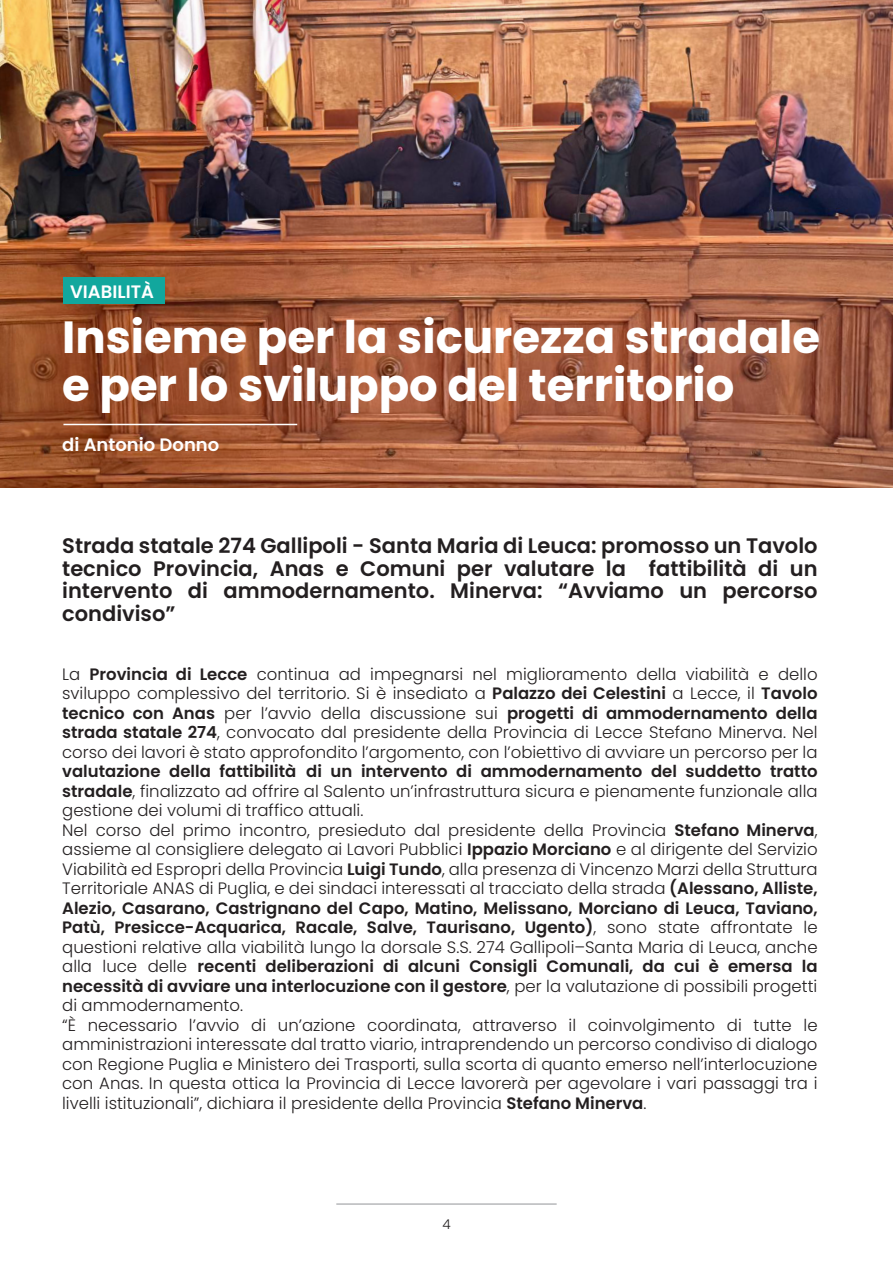
<style>
.page{position:relative;width:893px;height:1263px;background:#fff}
.page>*{position:absolute;margin:0;border:0;box-sizing:border-box;transform-origin:0 0}
.t1{font:700 45px/48px "Poppins";color:#fff}
.t2{font:600 21px/22.5px "Poppins";color:#231f20;text-align:justify}
.t3{font:600 18px "Poppins";color:#fff}
.t4{font:300 16.5px/19.5px "Poppins";color:#231f20;text-align:justify}
.t5{font:300 13.5px "Poppins";color:#231f20}
.s1{font-weight:600}
</style>
<div class="page">
<img style="left:0;top:0;width:893px;height:487px">
<div style="left:63px;top:277px;width:102px;height:27px;background:#12a79d"></div>
<hr style="left:63px;top:424px;width:234px;height:1px;background:#fff">
<hr style="left:336px;top:1204px;width:221px;height:1px;background:#939598">
<p class="t3" style="left:70px;top:281px;width:85px">VIABILITÀ</p>
<h1 class="t1" style="left:62px;top:313px;width:760px">Insieme per la sicurezza stradale e per lo sviluppo del territorio</h1>
<p class="t3" style="left:62px;top:434px;width:159px">di Antonio Donno</p>
<p class="t2" style="left:62px;top:535px;width:757px">Strada statale 274 Gallipoli - Santa Maria di Leuca: promosso un Tavolo tecnico Provincia, Anas e Comuni per valutare la fattibilità di un intervento di ammodernamento. Minerva: “Avviamo un percorso condiviso”</p>
<p class="t4" style="left:62px;top:664px;width:757px">La <span class="s1">Provincia di Lecce</span> continua ad impegnarsi nel miglioramento della viabilità e dello sviluppo complessivo del territorio. Si è insediato a <span class="s1">Palazzo dei Celestini</span> a Lecce, il <span class="s1">Tavolo tecnico con Anas</span> per l’avvio della discussione sui <span class="s1">progetti di ammodernamento della strada statale 274</span>, convocato dal presidente della Provincia di Lecce Stefano Minerva. Nel corso dei lavori è stato approfondito l’argomento, con l’obiettivo di avviare un percorso per la</p>
<p class="t4" style="left:62px;top:762px;width:757px;text-align:left"><span class="s1">valutazione della fattibilità di un intervento di ammodernamento del suddetto tratto stradale</span>, finalizzato ad offrire al Salento un’infrastruttura sicura e pienamente funzionale alla gestione dei volumi di traffico attuali.<br>Nel corso del primo incontro, presieduto dal presidente della Provincia <span class="s1">Stefano Minerva</span>, assieme al consigliere delegato ai Lavori Pubblici <span class="s1">Ippazio Morciano</span> e al dirigente del Servizio Viabilità ed Espropri della Provincia <span class="s1">Luigi Tundo</span>, alla presenza di Vincenzo Marzi della Struttura Territoriale ANAS di Puglia, e dei sindaci interessati al tracciato della strada <span class="s1">(Alessano, Alliste, Alezio, Casarano, Castrignano del Capo, Matino, Melissano, Morciano di Leuca, Taviano, Patù, Presicce-Acquarica, Racale, Salve, Taurisano, Ugento)</span>, sono state affrontate le questioni relative alla viabilità lungo la dorsale S.S. 274 Gallipoli–Santa Maria di Leuca, anche alla luce delle <span class="s1">recenti deliberazioni di alcuni Consigli Comunali, da cui è emersa la necessità di avviare una interlocuzione con il gestore</span>, per la valutazione di possibili progetti di ammodernamento.<br>“È necessario l’avvio di un’azione coordinata, attraverso il coinvolgimento di tutte le amministrazioni interessate dal tratto viario, intraprendendo un percorso condiviso di dialogo con Regione Puglia e Ministero dei Trasporti, sulla scorta di quanto emerso nell’interlocuzione con Anas. In questa ottica la Provincia di Lecce lavorerà per agevolare i vari passaggi tra i livelli istituzionali”, dichiara il presidente della Provincia <span class="s1">Stefano Minerva</span>.</p>
<p class="t5" style="left:442px;top:1216px;width:10px">4</p>
</div>
